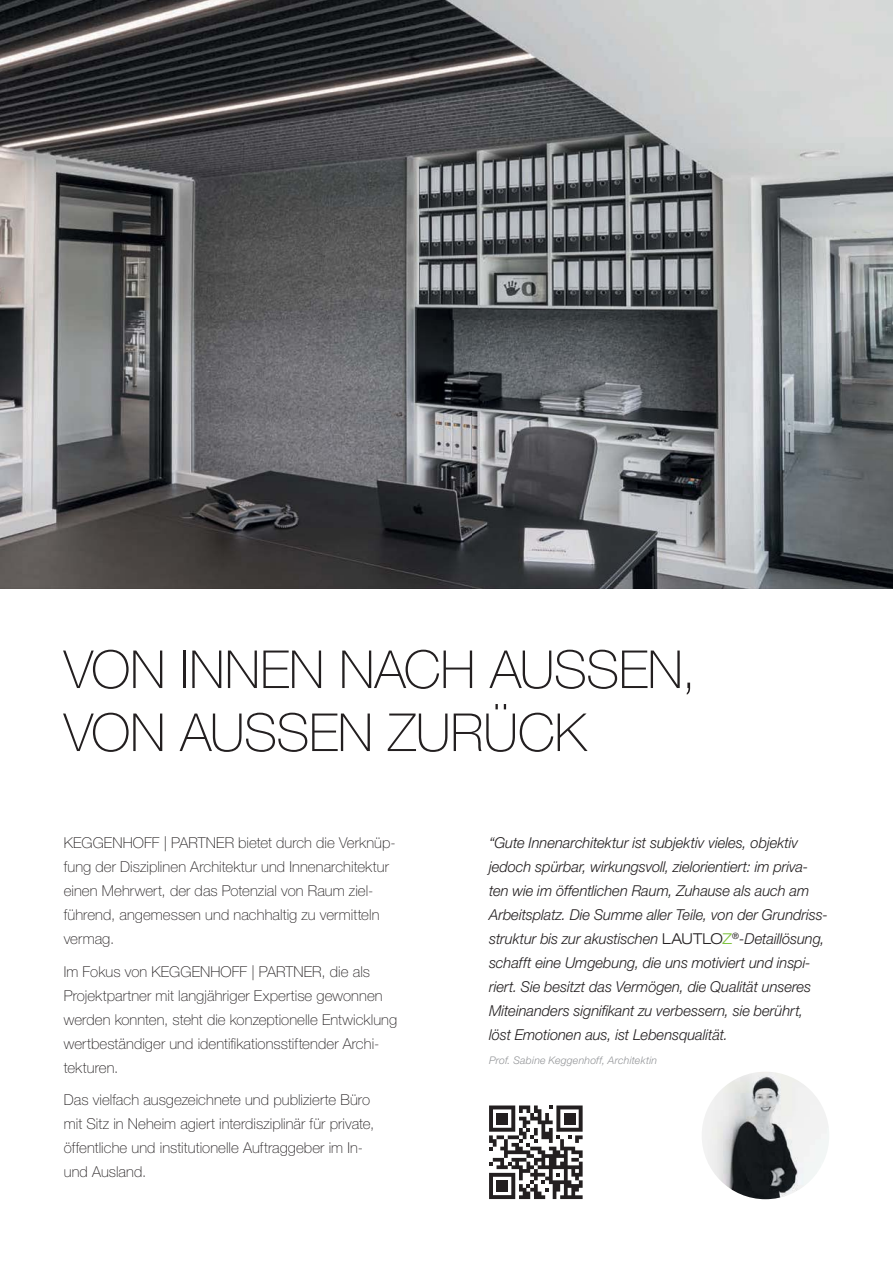
<style>
.page{position:relative;width:893px;height:1263px;background:#fff}
.page>*{position:absolute;margin:0;border:0;box-sizing:border-box;transform-origin:0 0}
.t1{font:100 52.5px/63px "Helvetica Neue LT Pro";letter-spacing:-.01em;color:#231f20}
.t2{font:100 15px/24px "Helvetica Neue LT Pro";letter-spacing:.005em;color:#231f20}
.t3{font:italic 300 15px/24px "Helvetica Neue LT Pro";letter-spacing:-.005em;color:#231f20}
.t4{font:italic 300 10.5px "Helvetica Neue LT Pro";letter-spacing:.02em;color:#939598}
.s1{font-style:normal;font-stretch:expanded}
.s2{font-style:normal;font-stretch:expanded;color:#80c342}
</style>
<div class="page">
<img style="left:0;top:0;width:893px;height:589px">
<img style="left:702px;top:1072px;width:127px;height:127px;border-radius:50%">
<svg style="left:489px;top:1106px;width:94px;height:93px"></svg>
<div style="left:496px;top:1113px;width:12px;height:11px;background:#231f20"></div>
<div style="left:564px;top:1113px;width:11px;height:11px;background:#231f20"></div>
<div style="left:496px;top:1180px;width:12px;height:12px;background:#231f20"></div>
<h1 class="t1" style="left:64px;top:643px;width:634px">VON INNEN NACH AUSSEN,<br>VON AUSSEN ZURÜCK</h1>
<p class="t2" style="left:64px;top:832px;width:333px">KEGGENHOFF | PARTNER bietet durch die Verknüp&shy;fung der Disziplinen Architektur und Innenarchitektur einen Mehrwert, der das Potenzial von Raum ziel&shy;führend, angemessen und nachhaltig zu vermitteln vermag.</p>
<p class="t2" style="left:64px;top:961px;width:335px">Im Fokus von KEGGENHOFF | PARTNER, die als Projektpartner mit langjähriger Expertise gewonnen werden konnten, steht die konzeptionelle Entwicklung wertbeständiger und identifikationsstiftender Archi&shy;tekturen.</p>
<p class="t2" style="left:64px;top:1089px;width:312px">Das vielfach ausgezeichnete und publizierte Büro mit Sitz in Neheim agiert interdisziplinär für private, öffentliche und institutionelle Auftraggeber im In&shy;und Ausland.</p>
<p class="t3" style="left:489px;top:832px;width:340px">“Gute Innenarchitektur ist subjektiv vieles, objektiv jedoch spürbar, wirkungsvoll, zielorientiert: im priva&shy;ten wie im öffentlichen Raum, Zuhause als auch am Arbeitsplatz. Die Summe aller Teile, von der Grundriss&shy;struktur bis zur akustischen <span class="s1">LAUTLO</span><span class="s2">Z</span><sup>®</sup>-Detaillösung, schafft eine Umgebung, die uns motiviert und inspi&shy;riert. Sie besitzt das Vermögen, die Qualität unseres Miteinanders signifikant zu verbessern, sie berührt, löst Emotionen aus, ist Lebensqualität.</p>
<p class="t4" style="left:489px;top:1057px;width:170px">Prof. Sabine Keggenhoff, Architektin</p>
</div>
